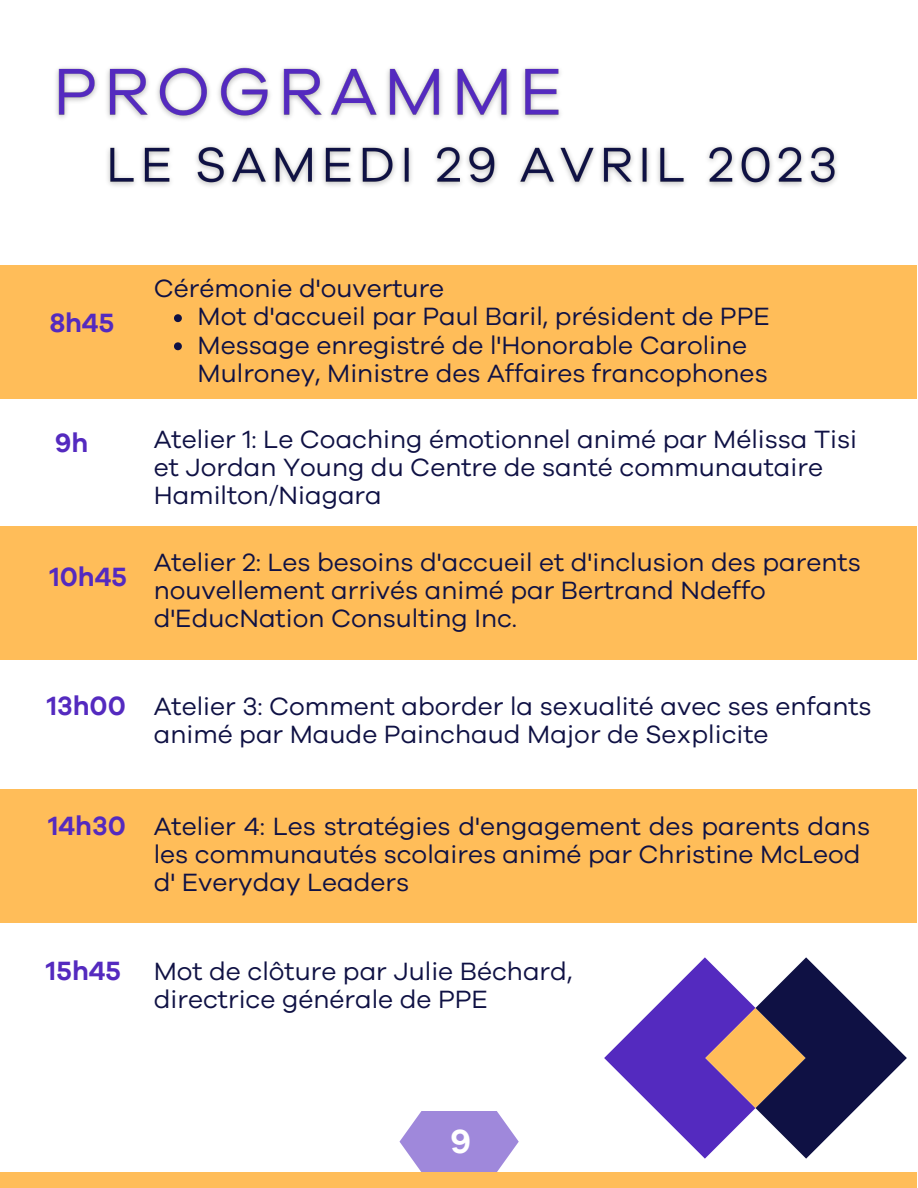
<style>
.page{position:relative;width:918px;height:1188px;background:#fff}
.page>*{position:absolute;margin:0;border:0;box-sizing:border-box;transform-origin:0 0}
.t1{font:600 34.5px "Galano Grotesque";color:#fff}
.t2{font:600 27.3px "Galano Grotesque";color:#542abf}
.t3{font:25.8px/28.2px "Galano Grotesque";color:#0f1144}
</style>
<div class="page">
<svg style="left:604px;top:957px;width:303px;height:202px"></svg>
<div style="left:0;top:265px;width:917px;height:134px;background:#ffbd59"></div>
<svg style="left:174px;top:314px;width:8px;height:8px"></svg>
<svg style="left:174px;top:342px;width:8px;height:8px"></svg>
<div style="left:0;top:527px;width:917px;height:133px;background:#ffbd59"></div>
<div style="left:0;top:789px;width:917px;height:134px;background:#ffbd59"></div>
<img style="left:56px;top:67px;width:781px;height:120px">
<div style="left:0;top:1172px;width:917px;height:16px;background:#ffbd59"></div>
<svg style="left:400px;top:1111px;width:119px;height:61px"></svg>
<p class="t3" style="left:154px;top:275px;width:292px">Cérémonie d'ouverture</p>
<p class="t2" style="left:50px;top:304px;width:66px">8h45</p>
<p class="t3" style="left:198px;top:303px;width:574px">Mot d'accueil par Paul Baril, président de PPE<br>Message enregistré de l'Honorable Caroline<br>Mulroney, Ministre des Affaires francophones</p>
<p class="t2" style="left:55px;top:424px;width:35px">9h</p>
<p class="t3" style="left:154px;top:426px;width:705px">Atelier 1: Le Coaching émotionnel animé par Mélissa Tisi et Jordan Young du Centre de santé communautaire<br>Hamilton/Niagara</p>
<p class="t2" style="left:50px;top:558px;width:79px">10h45</p>
<p class="t3" style="left:154px;top:548px;width:709px">Atelier 2: Les besoins d'accueil et d'inclusion des parents nouvellement arrivés animé par Bertrand Ndeffo d'EducNation Consulting Inc.</p>
<p class="t2" style="left:47px;top:688px;width:80px">13h00</p>
<p class="t3" style="left:154px;top:692px;width:719px">Atelier 3: Comment aborder la sexualité avec ses enfants animé par Maude Painchaud Major de Sexplicite</p>
<p class="t2" style="left:48px;top:808px;width:79px">14h30</p>
<p class="t3" style="left:154px;top:812px;width:718px">Atelier 4: Les stratégies d'engagement des parents dans les communautés scolaires animé par Christine McLeod d' Everyday Leaders</p>
<p class="t2" style="left:46px;top:953px;width:76px">15h45</p>
<p class="t3" style="left:154px;top:958px;width:420px">Mot de clôture par Julie Béchard, directrice générale de PPE</p>
<h1 class="t1" style="left:450px;top:1119px;width:23px">9</h1>
</div>
